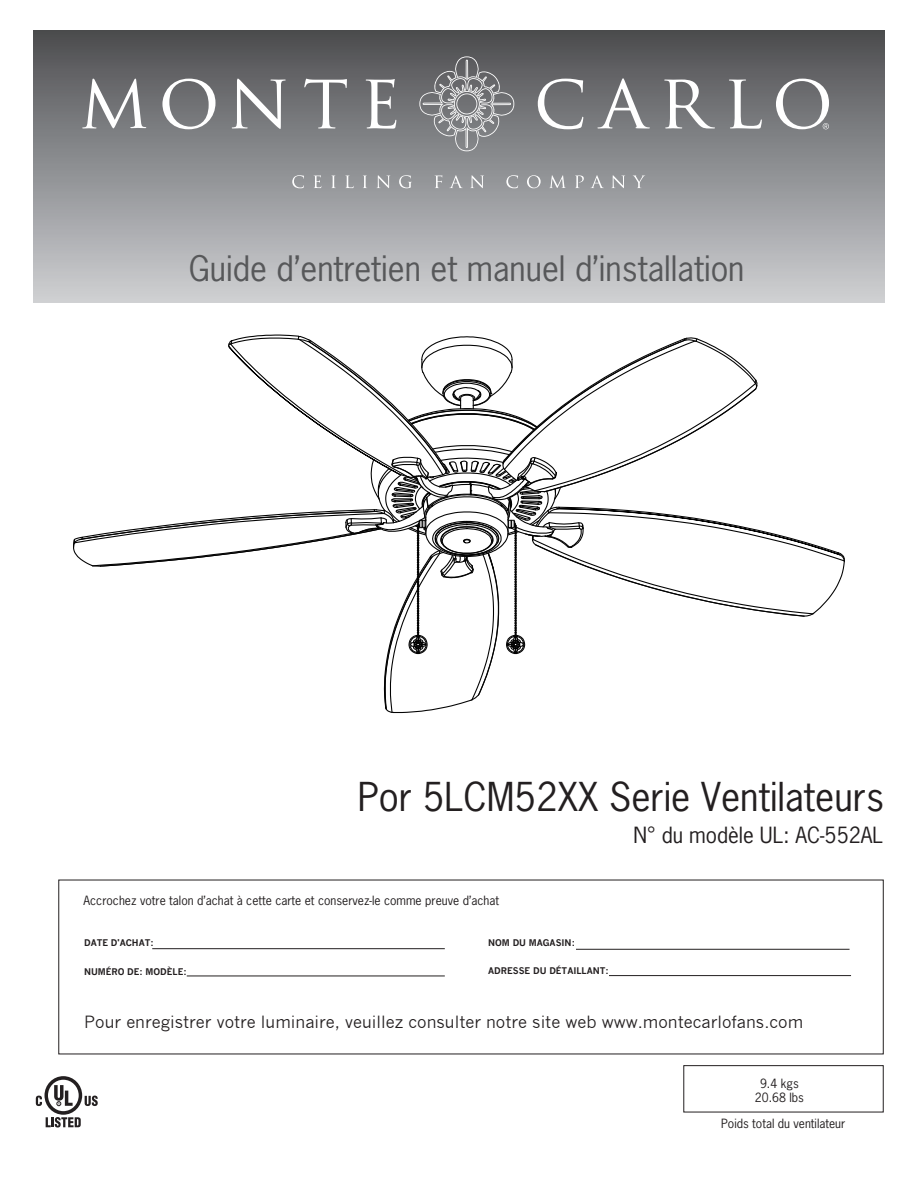
<style>
.page{position:relative;width:918px;height:1188px;background:#fff}
.page>*{position:absolute;margin:0;border:0;box-sizing:border-box;transform-origin:0 0}
.t1{font:37.5px "News Gothic Std";color:#231f20}
.t2{font:33px "News Gothic Std";color:#57585a}
.t3{font:21px "News Gothic Std";color:#231f20}
.t4{font:16.5px "News Gothic";color:#231f20}
.t5{font:12px/14.4px "News Gothic Std";color:#231f20;text-align:center}
.t6{font:700 9px "News Gothic";letter-spacing:-.005em;color:#231f20}
</style>
<div class="page">
<svg style="left:46px;top:1117px;width:35px;height:11px"></svg>
<svg style="left:85px;top:1096px;width:13px;height:10px"></svg>
<svg style="left:45px;top:1076px;width:37px;height:39px"></svg>
<div style="left:48px;top:1080px;width:31px;height:31px;background:#fff;border-radius:50%"></div>
<svg style="left:54px;top:1085px;width:19px;height:21px"></svg>
<svg style="left:36px;top:1096px;width:6px;height:10px"></svg>
<hr style="left:152px;top:948px;width:293px;height:1px;background:#231f20">
<hr style="left:187px;top:976px;width:258px;height:1px;background:#231f20">
<hr style="left:576px;top:949px;width:274px;height:1px;background:#231f20">
<hr style="left:609px;top:975px;width:242px;height:1px;background:#231f20">
<div style="left:684px;top:1065px;width:199px;height:47px;border:1px solid #231f20"></div>
<div style="left:34px;top:30px;width:851px;height:273px;background:linear-gradient(to bottom,#4c4d50,#cfd1d4)"></div>
<svg style="left:538px;top:79px;width:45px;height:50px"></svg>
<svg style="left:597px;top:78px;width:53px;height:50px"></svg>
<svg style="left:664px;top:80px;width:51px;height:48px"></svg>
<svg style="left:729px;top:80px;width:33px;height:49px"></svg>
<svg style="left:776px;top:79px;width:53px;height:50px"></svg>
<svg style="left:162px;top:79px;width:54px;height:50px"></svg>
<svg style="left:232px;top:79px;width:54px;height:50px"></svg>
<svg style="left:304px;top:79px;width:43px;height:49px"></svg>
<svg style="left:82px;top:79px;width:64px;height:49px"></svg>
<svg style="left:366px;top:79px;width:30px;height:50px"></svg>
<svg style="left:292px;top:175px;width:12px;height:13px"></svg>
<svg style="left:331px;top:175px;width:5px;height:13px"></svg>
<svg style="left:345px;top:175px;width:9px;height:13px"></svg>
<svg style="left:363px;top:175px;width:4px;height:13px"></svg>
<svg style="left:376px;top:175px;width:14px;height:13px"></svg>
<svg style="left:399px;top:175px;width:13px;height:13px"></svg>
<svg style="left:435px;top:175px;width:7px;height:13px"></svg>
<svg style="left:449px;top:175px;width:14px;height:13px"></svg>
<svg style="left:470px;top:175px;width:14px;height:13px"></svg>
<svg style="left:506px;top:175px;width:12px;height:13px"></svg>
<svg style="left:527px;top:175px;width:14px;height:13px"></svg>
<svg style="left:575px;top:175px;width:9px;height:13px"></svg>
<svg style="left:590px;top:175px;width:14px;height:13px"></svg>
<svg style="left:611px;top:175px;width:14px;height:13px"></svg>
<svg style="left:633px;top:175px;width:12px;height:13px"></svg>
<svg style="left:549px;top:175px;width:17px;height:13px"></svg>
<svg style="left:314px;top:175px;width:7px;height:13px"></svg>
<svg style="left:419px;top:56px;width:95px;height:95px;background:#848487"></svg>
<svg style="left:73px;top:334px;width:772px;height:380px"></svg>
<h2 class="t2" style="left:189px;top:248px;width:557px">Guide d’entretien et manuel d’installation</h2>
<h1 class="t1" style="left:358px;top:773px;width:528px">Por 5LCM52XX Serie Ventilateurs</h1>
<h3 class="t3" style="left:634px;top:821px;width:251px">N° du modèle UL: AC-552AL</h3>
<p class="t5" style="left:84px;top:894px;width:417px">Accrochez votre talon d’achat à cette carte et conservez-le comme preuve d’achat</p>
<p class="t6" style="left:84px;top:937px;width:71px">DATE D'ACHAT:</p>
<p class="t6" style="left:84px;top:966px;width:104px">NUMÉRO DE: MODÈLE:</p>
<p class="t6" style="left:488px;top:937px;width:88px">NOM DU MAGASIN:</p>
<p class="t6" style="left:488px;top:965px;width:122px">ADRESSE DU DÉTAILLANT:</p>
<h3 class="t4" style="left:84px;top:1013px;width:721px">Pour enregistrer votre luminaire, veuillez consulter notre site web www.montecarlofans.com</h3>
<p class="t5" style="left:755px;top:1076px;width:51px">9.4 kgs<br>20.68 lbs</p>
<p class="t5" style="left:721px;top:1116px;width:126px">Poids total du ventilateur</p>
</div>
